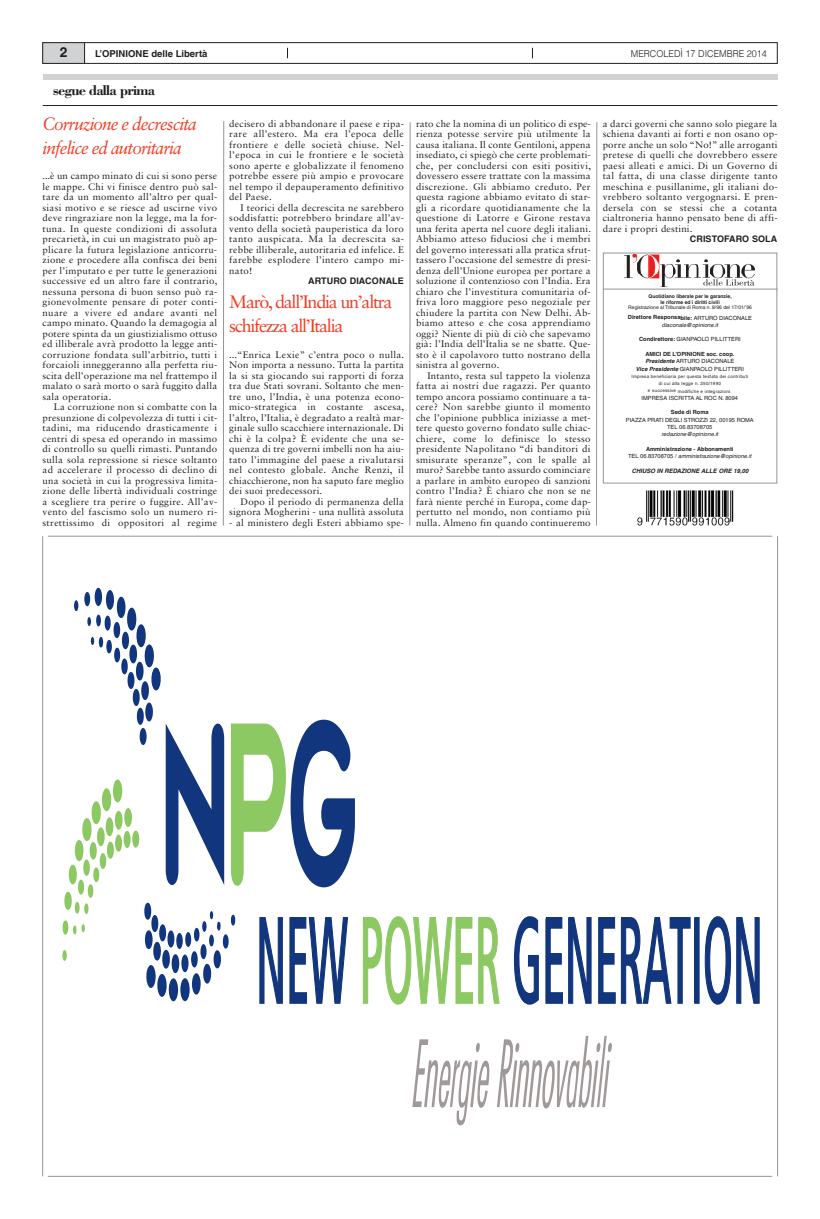
<style>
.page{position:relative;width:820px;height:1219px;background:#fff}
.page>*{position:absolute;margin:0;border:0;box-sizing:border-box;transform-origin:0 0}
.t1{font:italic 18px/24px "Sabon LT Std";letter-spacing:-.05em;color:#ef3c25;scale:.95 1}
.t2{font:18px/24px "Sabon LT Std";letter-spacing:-.07em;color:#ef3c25}
.t3{font:700 14.5px "Bodoni Std";letter-spacing:-.045em;color:#231f20}
.t4{font:700 14px "Helvetica LT";color:#231f20}
.t5{font:9.5px/10.5px "Sabon LT Std";letter-spacing:.02em;color:#231f20;text-align:justify}
.t6{font:300 9.5px "Helvetica LT";color:#231f20;scale:.95 1}
.t7{font:700 9.5px "Helvetica LT";color:#231f20}
.t8{font:700 9px "Helvetica LT";letter-spacing:.015em;color:#231f20}
.t9{font:italic 700 6px "Helvetica LT";color:#231f20}
.t10{font:5.7px/7.3px "Helvetica LT";color:#231f20;text-align:center}
.t11{font:700 5.7px/7.3px "Helvetica LT";color:#231f20;text-align:center}
.t12{font:italic 5.7px "Helvetica LT";color:#231f20}
.t13{font:700 5px/5.5px "Helvetica LT";color:#231f20;text-align:center}
.t14{font:5px "Helvetica LT";color:#231f20}
.t15{font:4.5px/7.3px "Helvetica LT";letter-spacing:.05em;color:#231f20;text-align:center}
.s1{font-weight:400}
.s2{font-weight:400;font-style:italic}
.s3{font-weight:700}
.s4{font-weight:700;font-style:italic}
</style>
<div class="page">
<div style="left:43px;top:43px;width:42px;height:21px;background:#d1d2d4"></div>
<svg style="left:84px;top:45px;width:1px;height:17px"></svg>
<div style="left:43px;top:43px;width:734px;height:21px;border:1px solid #231f20"></div>
<hr style="left:43px;top:105px;width:734px;height:1px;background:#231f20">
<div style="left:43px;top:74px;width:734px;height:5px;background:#d1d2d4"></div>
<svg style="left:223px;top:121px;width:1px;height:405px"></svg>
<svg style="left:409px;top:122px;width:1px;height:404px"></svg>
<img style="left:637px;top:490px;width:96px;height:36px">
<div style="left:602px;top:253px;width:175px;height:231px;border:1px solid #939598"></div>
<hr style="left:602px;top:289px;width:175px;height:1px;background:#939598">
<svg style="left:596px;top:122px;width:1px;height:404px"></svg>
<svg style="left:624px;top:255px;width:130px;height:32px"></svg>
<hr style="left:42px;top:536px;width:1px;height:640px;background:#939598">
<hr style="left:48px;top:536px;width:724px;height:1px;background:#939598">
<hr style="left:777px;top:536px;width:1px;height:640px;background:#939598">
<hr style="left:48px;top:1176px;width:723px;height:1px;background:#939598">
<svg style="left:362px;top:916px;width:138px;height:89px"></svg>
<svg style="left:62px;top:587px;width:293px;height:417px"></svg>
<svg style="left:513px;top:916px;width:177px;height:89px"></svg>
<div style="left:693px;top:917px;width:6px;height:86px;border:2px solid #11367e"></div>
<svg style="left:704px;top:916px;width:55px;height:89px"></svg>
<svg style="left:412px;top:1039px;width:77px;height:86px"></svg>
<svg style="left:497px;top:1036px;width:114px;height:72px"></svg>
<h3 class="t4" style="left:60px;top:43px;width:9px">2</h3>
<p class="t7" style="left:95px;top:48px;width:114px">L’OpINIONE delle Libertà</p>
<h2 class="t3" style="left:53px;top:81px;width:103px">segue dalla prima</h2>
<h1 class="t1" style="left:43px;top:113px;width:164px">Corruzione e decrescita infelice ed autoritaria</h1>
<p class="t5" style="left:229px;top:119px;width:176px">decisero di abbandonare il paese e ripa&shy;rare all’estero. Ma era l’epoca delle frontiere e delle società chiuse. Nel&shy;l’epoca in cui le frontiere e le società sono aperte e globalizzate il fenomeno potrebbe essere più ampio e provocare nel tempo il depauperamento definitivo del Paese.</p>
<p class="t5" style="left:229px;top:203px;width:176px;text-indent:11px">I teorici della decrescita ne sarebbero soddisfatti: potrebbero brindare all’av&shy;vento della società pauperistica da loro tanto auspicata. Ma la decrescita sa&shy;rebbe illiberale, autoritaria ed infelice. E farebbe esplodere l’intero campo mi&shy;nato!</p>
<p class="t8" style="left:308px;top:275px;width:97px">ARTURO DIACONALE</p>
<p class="t5" style="left:43px;top:171px;width:176px">...è un campo minato di cui si sono perse le mappe. Chi vi finisce dentro può sal&shy;tare da un momento all’altro per qual&shy;siasi motivo e se riesce ad uscirne vivo deve ringraziare non la legge, ma la for&shy;tuna. In queste condizioni di assoluta precarietà, in cui un magistrato può ap&shy;plicare la futura legislazione anticorru&shy;zione e procedere alla confisca dei beni per l’imputato e per tutte le generazioni successive ed un altro fare il contrario, nessuna persona di buon senso può ra&shy;gionevolmente pensare di poter conti&shy;nuare a vivere ed andare avanti nel campo minato. Quando la demagogia al potere spinta da un giustizialismo ottuso ed illiberale avrà prodotto la legge anti&shy;corruzione fondata sull’arbitrio, tutti i forcaioli inneggeranno alla perfetta riu&shy;scita dell’operazione ma nel frattempo il malato o sarà morto o sarà fuggito dalla sala operatoria.</p>
<p class="t5" style="left:43px;top:402px;width:176px;text-indent:11px">La corruzione non si combatte con la presunzione di colpevolezza di tutti i cit&shy;tadini, ma riducendo drasticamente i centri di spesa ed operando in massimo di controllo su quelli rimasti. Puntando sulla sola repressione si riesce soltanto ad accelerare il processo di declino di una società in cui la progressiva limita&shy;zione delle libertà individuali costringe a scegliere tra perire o fuggire. All’av&shy;vento del fascismo solo un numero ri&shy;strettissimo di oppositori al regime</p>
<h1 class="t2" style="left:229px;top:291px;width:165px">Marò, dall’India un’altra schifezza all’Italia</h1>
<p class="t5" style="left:229px;top:350px;width:176px">...“Enrica Lexie” c’entra poco o nulla.<br>Non importa a nessuno. Tutta la partita la si sta giocando sui rapporti di forza tra due Stati sovrani. Soltanto che men&shy;tre uno, l’India, è una potenza econo&shy;mico-strategica in costante ascesa, l’altro, l’Italia, è degradato a realtà mar&shy;ginale sullo scacchiere internazionale. Di chi è la colpa? È evidente che una se&shy;quenza di tre governi imbelli non ha aiu&shy;tato l’immagine del paese a rivalutarsi nel contesto globale. Anche Renzi, il chiacchierone, non ha saputo fare meglio dei suoi predecessori.</p>
<p class="t5" style="left:229px;top:497px;width:176px;text-align:right">Dopo il periodo di permanenza della signora Mogherini - una nullità assoluta</p>
<p class="t5" style="left:229px;top:518px;width:176px">- al ministero degli Esteri abbiamo spe-</p>
<p class="t5" style="left:416px;top:119px;width:176px">rato che la nomina di un politico di espe&shy;rienza potesse servire più utilmente la causa italiana. Il conte Gentiloni, appena insediato, ci spiegò che certe problemati&shy;che, per concludersi con esiti positivi, dovessero essere trattate con la massima discrezione. Gli abbiamo creduto. Per questa ragione abbiamo evitato di star&shy;gli a ricordare quotidianamente che la questione di Latorre e Girone restava una ferita aperta nel cuore degli italiani.<br>Abbiamo atteso fiduciosi che i membri del governo interessati alla pratica sfrut&shy;tassero l’occasione del semestre di presi&shy;denza dell’Unione europea per portare a soluzione il contenzioso con l’India. Era chiaro che l’investitura comunitaria of&shy;friva loro maggiore peso negoziale per chiudere la partita con New Delhi. Ab&shy;biamo atteso e che cosa apprendiamo oggi? Niente di più di ciò che sapevamo già: l’India dell’Italia se ne sbatte. Que&shy;sto è il capolavoro tutto nostrano della sinistra al governo.</p>
<p class="t5" style="left:416px;top:371px;width:176px;text-indent:11px">Intanto, resta sul tappeto la violenza fatta ai nostri due ragazzi. Per quanto tempo ancora possiamo continuare a ta&shy;cere? Non sarebbe giunto il momento che l’opinione pubblica iniziasse a met&shy;tere questo governo fondato sulle chiac&shy;chiere, come lo definisce lo stesso presidente Napolitano “di banditori di smisurate speranze”, con le spalle al muro? Sarebbe tanto assurdo cominciare a parlare in ambito europeo di sanzioni contro l’India? È chiaro che non se ne farà niente perché in Europa, come dap&shy;pertutto nel mondo, non contiamo più nulla. Almeno fin quando continueremo</p>
<p class="t6" style="left:630px;top:48px;width:145px">MERCOLEDÌ 17 DICEMBRE 2014</p>
<p class="t5" style="left:602px;top:119px;width:176px">a darci governi che sanno solo piegare la schiena davanti ai forti e non osano op&shy;porre anche un solo “No!” alle arroganti pretese di quelli che dovrebbero essere paesi alleati e amici. Di un Governo di tal fatta, di una classe dirigente tanto meschina e pusillanime, gli italiani do&shy;vrebbero soltanto vergognarsi. E pren&shy;dersela con se stessi che a cotanta cialtroneria hanno pensato bene di affi&shy;dare i propri destini.</p>
<p class="t8" style="left:689px;top:233px;width:89px">CRISTOFARO SOLA</p>
<p class="t13" style="left:648px;top:294px;width:85px">Quotidiano liberale per le garanzie, le riforme ed i diritti civili</p>
<p class="t14" style="left:628px;top:304px;width:125px">Registrazione al Tribunale di Roma n. 8/96 del 17/01/’96</p>
<p class="t11" style="left:627px;top:314px;width:126px">Direttore Responsabile: <span class="s1">ARTURO DIACONALE </span><span class="s2">diaconale@opinione.it</span></p>
<p class="t10" style="left:638px;top:336px;width:103px"><span class="s3">Condirettore:</span> GIANPAOLO PILLITTERI</p>
<p class="t10" style="left:635px;top:350px;width:110px"><span class="s3">AmICI DE L’OpINIONE soc. coop.<br></span><span class="s4">Presidente</span> ARTURO DIACONALE<br><span class="s4">Vice Presidente</span> GIANPAOLO PILLITTERI</p>
<p class="t15" style="left:631px;top:373px;width:118px">Impresa beneficiaria per questa testata dei contributi di cui alla legge n. 250/1990<br>e successive modifiche e integrazioni.</p>
<p class="t10" style="left:641px;top:394px;width:98px">IMPRESA ISCRITTA AL ROC N. 8094</p>
<p class="t11" style="left:670px;top:409px;width:39px">Sede di Roma</p>
<p class="t10" style="left:625px;top:416px;width:129px">PIAZZA PRATI DEGLI STROZZI 22, 00195 ROMA<br>TEL 06.83708705</p>
<p class="t12" style="left:661px;top:431px;width:58px">redazione@opinione.it</p>
<p class="t11" style="left:628px;top:445px;width:125px">Amministrazione - Abbonamenti<br><span class="s1">TEL 06.83708705 /</span> <span class="s2">amministrazione@opinione.it</span></p>
<p class="t9" style="left:631px;top:467px;width:118px">CHIUSO IN REDAZIONE ALLE ORE 19,00</p>
</div>
